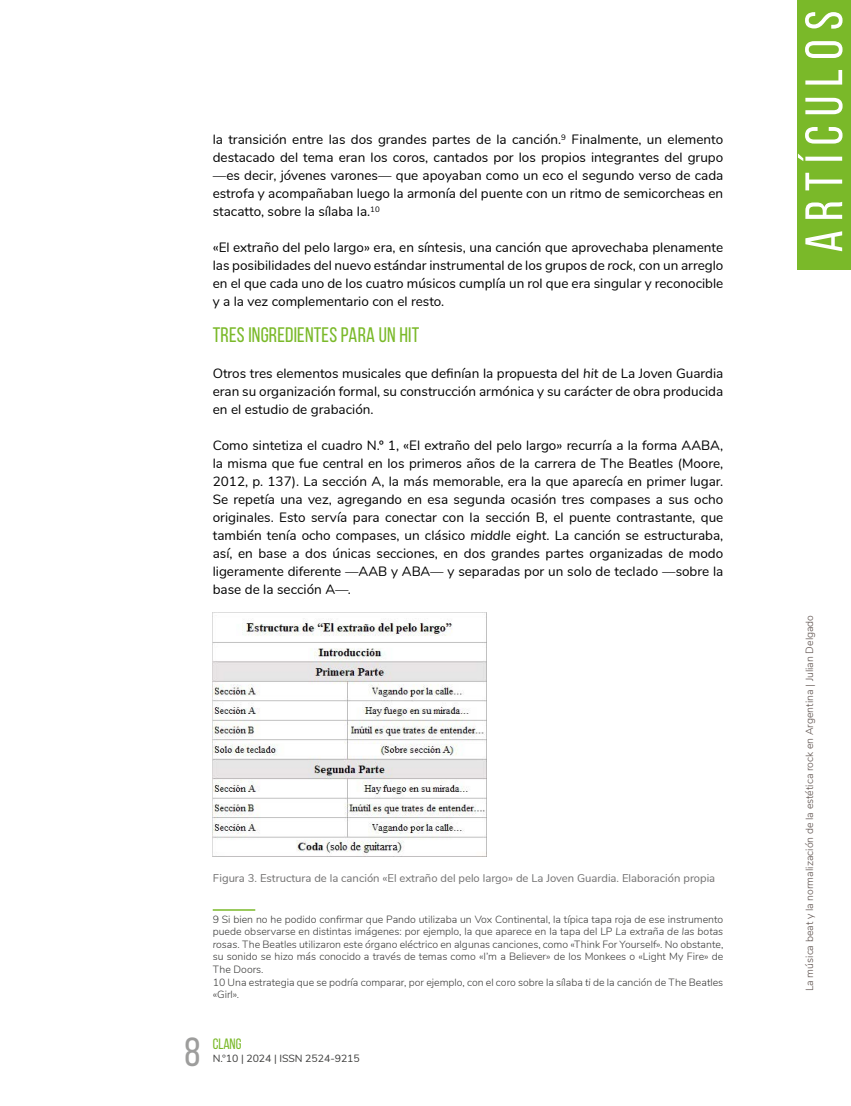
<style>
.page{position:relative;width:851px;height:1106px;background:#fff}
.page>*{position:absolute;margin:0;border:0;box-sizing:border-box;transform-origin:0 0}
.t1{font:52.5px "Bebas Neue";letter-spacing:.175em;color:#fff}
.t2{font:40.5px "Bebas Neue";color:#9d9d9c}
.t3{font:21px "Bebas Neue";letter-spacing:.01em;color:#7ab929}
.t4{font:15px "Bebas Neue";letter-spacing:-.005em;color:#7ab929}
.t5{font:13.5px/18px "Nunito";color:#000;text-align:justify}
.t6{font:11.25px "Nunito";color:#706f6f}
.t7{font:300 10.5px/12.6px "Nunito";color:#3c3c3b}
.t8{font:300 10.5px "Nunito";color:#5d514d}
.t9{font:10.5px "Nunito";letter-spacing:-.005em;color:#3c3c3b}
.s1{font-style:italic}
</style>
<div class="page">
<div style="left:797px;top:0;width:53px;height:269px;background:#7ab929"></div>
<hr style="left:213px;top:909px;width:42px;height:1px;background:#7ab929">
<img style="left:213px;top:612px;width:273px;height:243px">
<p class="t5" style="left:213px;top:130px;width:512px">la transición entre las dos grandes partes de la canción.<sup>9</sup> Finalmente, un elemento destacado del tema eran los coros, cantados por los propios integrantes del grupo —es decir, jóvenes varones— que apoyaban como un eco el segundo verso de cada estrofa y acompañaban luego la armonía del puente con un ritmo de semicorcheas en stacatto, sobre la sílaba la.<sup>10</sup></p>
<p class="t5" style="left:213px;top:238px;width:512px">«El extraño del pelo largo» era, en síntesis, una canción que aprovechaba plenamente las posibilidades del nuevo estándar instrumental de los grupos de <span class="s1">rock</span>, con un arreglo en el que cada uno de los cuatro músicos cumplía un rol que era singular y reconocible y a la vez complementario con el resto.</p>
<h3 class="t3" style="left:213px;top:323px;width:208px">TRES INGREDIENTES PARA UN HIT</h3>
<p class="t5" style="left:213px;top:364px;width:512px">Otros tres elementos musicales que definían la propuesta del <span class="s1">hit</span> de La Joven Guardia eran su organización formal, su construcción armónica y su carácter de obra producida en el estudio de grabación.</p>
<p class="t5" style="left:213px;top:436px;width:512px">Como sintetiza el cuadro N.º 1, «El extraño del pelo largo» recurría a la forma AABA, la misma que fue central en los primeros años de la carrera de The Beatles (Moore, 2012, p. 137). La sección A, la más memorable, era la que aparecía en primer lugar.<br>Se repetía una vez, agregando en esa segunda ocasión tres compases a sus ocho originales. Esto servía para conectar con la sección B, el puente contrastante, que también tenía ocho compases, un clásico <span class="s1">middle eight</span>. La canción se estructuraba, así, en base a dos únicas secciones, en dos grandes partes organizadas de modo ligeramente diferente —AAB y ABA— y separadas por un solo de teclado —sobre la base de la sección A—.</p>
<p class="t6" style="left:213px;top:870px;width:504px">Figura 3. Estructura de la canción «El extraño del pelo largo» de La Joven Guardia. Elaboración propia</p>
<p class="t7" style="left:213px;top:912px;width:512px">9 Si bien no he podido confirmar que Pando utilizaba un Vox Continental, la típica tapa roja de ese instrumento puede observarse en distintas imágenes: por ejemplo, la que aparece en la tapa del LP <span class="s1">La extraña de las botas rosas</span>. The Beatles utilizaron este órgano eléctrico en algunas canciones, como «Think For Yourself». No obstante, su sonido se hizo más conocido a través de temas como «I’m a Believer» de los Monkees o «Light My Fire» de The Doors.<br>10 Una estrategia que se podría comparar, por ejemplo, con el coro sobre la sílaba <span class="s1">ti</span> de la canción de The Beatles «Girl».</p>
<h2 class="t2" style="left:185px;top:1029px;width:17px">8</h2>
<p class="t4" style="left:213px;top:1035px;width:30px">CLANG</p>
<p class="t9" style="left:213px;top:1050px;width:148px">N.°10 | 2024 | ISSN 2524-9215</p>
<h1 class="t1" style="left:795px;top:252px;width:243px;rotate:-90deg">ARTÍCULOS</h1>
<p class="t8" style="left:801px;top:991px;width:378px;rotate:-90deg">La música beat y la normalización de la estética rock en Argentina | Julian Delgado</p>
</div>
